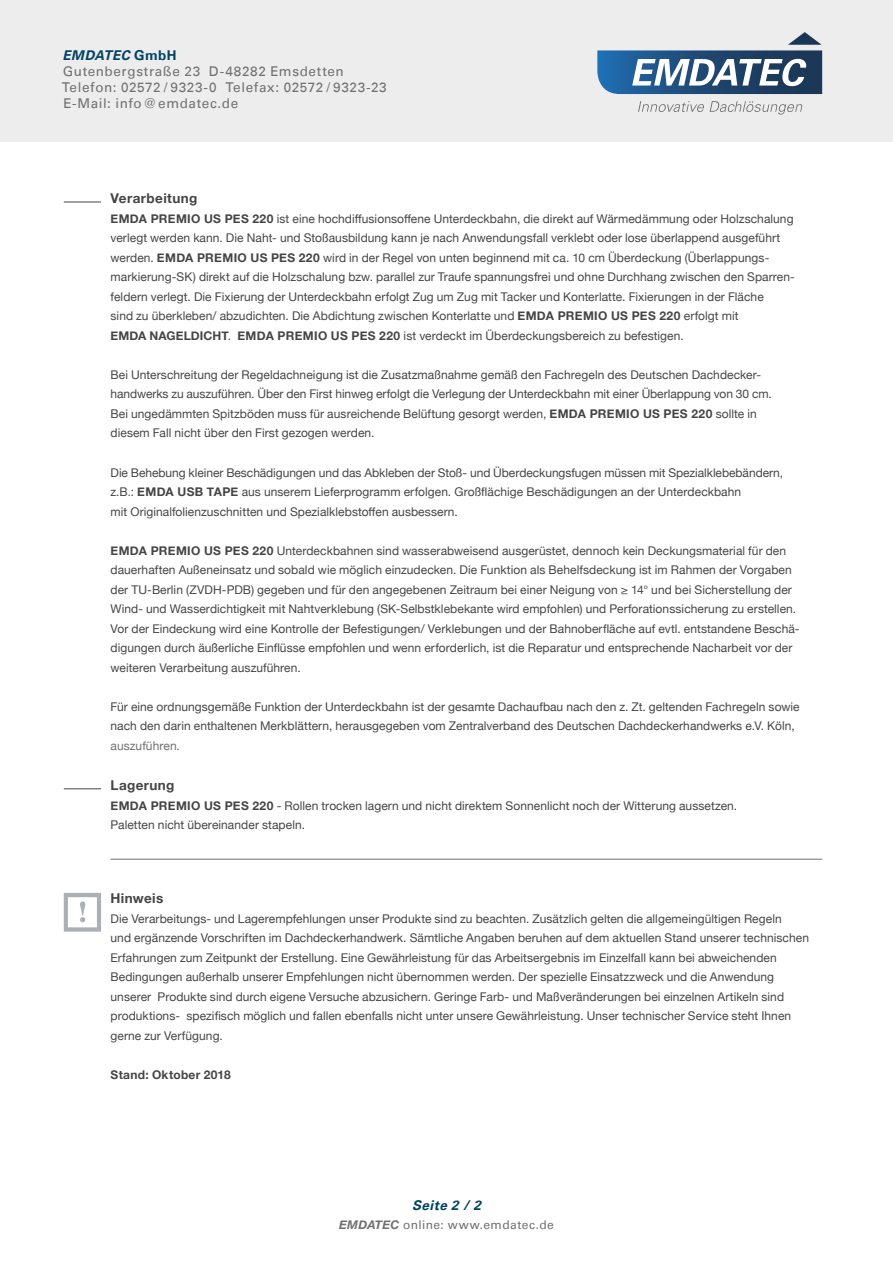
<style>
.page{position:relative;width:893px;height:1263px;background:#fff}
.page>*{position:absolute;margin:0;border:0;box-sizing:border-box;transform-origin:0 0}
.t1{font:13.5px "Univers LT";letter-spacing:.045em;color:#70706f}
.t2{font:700 13.5px "Helvetica Neue";letter-spacing:.03em;color:#454545}
.t3{font:italic 700 13.5px "Univers LT";letter-spacing:.03em;color:#004461}
.t4{font:12px/19.5px "Helvetica Neue";letter-spacing:.005em;color:#454545}
.t5{font:12px "Univers LT";letter-spacing:.04em;color:#70706f}
.t6{font:700 12px "Helvetica Neue";letter-spacing:.025em;color:#454545}
.s1{font-style:normal}
.s2{font-weight:700}
.s3{color:#70706f}
.s4{font-family:"Helvetica Neue";font-weight:700;font-style:italic}
</style>
<div class="page">
<div style="left:0;top:0;width:893px;height:142px;background:#eeeded"></div>
<svg style="left:597px;top:32px;width:225px;height:62px"></svg>
<svg style="left:638px;top:101px;width:66px;height:11px"></svg>
<svg style="left:710px;top:101px;width:92px;height:14px"></svg>
<hr style="left:111px;top:859px;width:711px;height:1px;background:#70706f">
<svg style="left:64px;top:893px;width:37px;height:39px"></svg>
<hr style="left:64px;top:788px;width:37px;height:1px;background:#454545">
<hr style="left:64px;top:202px;width:37px;height:1px;background:#454545">
<p class="t3" style="left:62px;top:47px;width:116px">EMDATEC <span class="s1">GmbH</span></p>
<p class="t1" style="left:63px;top:63px;width:283px">Gutenbergstraße 23 D-48282 Emsdetten</p>
<p class="t1" style="left:62px;top:79px;width:326px">Telefon: 02572 / 9323-0 Telefax: 02572 / 9323-23</p>
<p class="t1" style="left:63px;top:96px;width:176px">E-Mail: info@emdatec.de</p>
<p class="t2" style="left:111px;top:188px;width:88px">Verarbeitung</p>
<p class="t4" style="left:111px;top:210px;width:684px"><span class="s2">EMDA PREMIO US PES 220</span> ist eine hochdiffusionsoffene Unterdeckbahn, die direkt auf Wärmedämmung oder Holzschalung</p>
<p class="t4" style="left:111px;top:229px;width:671px">verlegt werden kann. Die Naht- und Stoßausbildung kann je nach Anwendungsfall verklebt oder lose überlappend ausgeführt werden. <span class="s2">EMDA PREMIO US PES 220</span> wird in der Regel von unten beginnend mit ca. 10 cm Überdeckung (Überlappungs-</p>
<p class="t4" style="left:111px;top:268px;width:686px">markierung-SK) direkt auf die Holzschalung bzw. parallel zur Traufe spannungsfrei und ohne Durchhang zwischen den Sparren-</p>
<p class="t4" style="left:111px;top:288px;width:655px">feldern verlegt. Die Fixierung der Unterdeckbahn erfolgt Zug um Zug mit Tacker und Konterlatte. Fixierungen in der Fläche</p>
<p class="t4" style="left:111px;top:307px;width:629px">sind zu überkleben/ abzudichten. Die Abdichtung zwischen Konterlatte und <span class="s2">EMDA PREMIO US PES 220</span> erfolgt mit<br><span class="s2">EMDA NAGELDICHT</span>. <span class="s2">EMDA PREMIO US PES 220</span> ist verdeckt im Überdeckungsbereich zu befestigen.</p>
<p class="t4" style="left:111px;top:366px;width:652px">Bei Unterschreitung der Regeldachneigung ist die Zusatzmaßnahme gemäß den Fachregeln des Deutschen Dachdecker-</p>
<p class="t4" style="left:111px;top:385px;width:663px">handwerks zu auszuführen. Über den First hinweg erfolgt die Verlegung der Unterdeckbahn mit einer Überlappung von 30 cm.</p>
<p class="t4" style="left:111px;top:405px;width:648px">Bei ungedämmten Spitzböden muss für ausreichende Belüftung gesorgt werden, <span class="s2">EMDA PREMIO US PES 220</span> sollte in</p>
<p class="t4" style="left:111px;top:424px;width:266px">diesem Fall nicht über den First gezogen werden.</p>
<p class="t4" style="left:111px;top:463px;width:674px">Die Behebung kleiner Beschädigungen und das Abkleben der Stoß- und Überdeckungsfugen müssen mit Spezialklebebändern,</p>
<p class="t4" style="left:111px;top:483px;width:632px">z.B.: <span class="s2">EMDA USB TAPE</span> aus unserem Lieferprogramm erfolgen. Großflächige Beschädigungen an der Unterdeckbahn</p>
<p class="t4" style="left:111px;top:502px;width:349px">mit Originalfolienzuschnitten und Spezialklebstoffen ausbessern.</p>
<p class="t4" style="left:111px;top:541px;width:687px"><span class="s2">EMDA PREMIO US PES 220</span> Unterdeckbahnen sind wasserabweisend ausgerüstet, dennoch kein Deckungsmaterial für den dauerhaften Außeneinsatz und sobald wie möglich einzudecken. Die Funktion als Behelfsdeckung ist im Rahmen der Vorgaben der TU-Berlin (ZVDH-PDB) gegeben und für den angegebenen Zeitraum bei einer Neigung von ≥ 14° und bei Sicherstellung der Wind- und Wasserdichtigkeit mit Nahtverklebung (SK-Selbstklebekante wird empfohlen) und Perforationssicherung zu erstellen.</p>
<p class="t4" style="left:111px;top:619px;width:690px">Vor der Eindeckung wird eine Kontrolle der Befestigungen/ Verklebungen und der Bahnoberfläche auf evtl. entstandene Beschä&shy;digungen durch äußerliche Einflüsse empfohlen und wenn erforderlich, ist die Reparatur und entsprechende Nacharbeit vor der weiteren Verarbeitung auszuführen.</p>
<p class="t4" style="left:111px;top:697px;width:691px">Für eine ordnungsgemäße Funktion der Unterdeckbahn ist der gesamte Dachaufbau nach den z. Zt. geltenden Fachregeln sowie nach den darin enthaltenen Merkblättern, herausgegeben vom Zentralverband des Deutschen Dachdeckerhandwerks e.V. Köln, <span class="s3">auszuführen.</span></p>
<p class="t2" style="left:111px;top:775px;width:65px">Lagerung</p>
<p class="t4" style="left:111px;top:796px;width:628px"><span class="s2">EMDA PREMIO US PES 220</span> - Rollen trocken lagern und nicht direktem Sonnenlicht noch der Witterung aussetzen.</p>
<p class="t4" style="left:111px;top:816px;width:196px">Paletten nicht übereinander stapeln.</p>
<p class="t2" style="left:111px;top:888px;width:54px">Hinweis</p>
<p class="t4" style="left:111px;top:909px;width:673px">Die Verarbeitungs- und Lagerempfehlungen unser Produkte sind zu beachten. Zusätzlich gelten die allgemeingültigen Regeln</p>
<p class="t4" style="left:111px;top:929px;width:700px">und ergänzende Vorschriften im Dachdeckerhandwerk. Sämtliche Angaben beruhen auf dem aktuellen Stand unserer technischen</p>
<p class="t4" style="left:111px;top:948px;width:668px">Erfahrungen zum Zeitpunkt der Erstellung. Eine Gewährleistung für das Arbeitsergebnis im Einzelfall kann bei abweichenden</p>
<p class="t4" style="left:111px;top:968px;width:665px">Bedingungen außerhalb unserer Empfehlungen nicht übernommen werden. Der spezielle Einsatzzweck und die Anwendung</p>
<p class="t4" style="left:111px;top:987px;width:675px">unserer Produkte sind durch eigene Versuche abzusichern. Geringe Farb- und Maßveränderungen bei einzelnen Artikeln sind</p>
<p class="t4" style="left:111px;top:1007px;width:682px">produktions- spezifisch möglich und fallen ebenfalls nicht unter unsere Gewährleistung. Unser technischer Service steht Ihnen</p>
<p class="t4" style="left:111px;top:1026px;width:114px">gerne zur Verfügung.</p>
<p class="t6" style="left:111px;top:1065px;width:122px">Stand: Oktober 2018</p>
<p class="t3" style="left:412px;top:1197px;width:70px">Seite 2 / 2</p>
<p class="t5" style="left:339px;top:1218px;width:216px"><span class="s4">EMDATEC</span> online: www.emdatec.de</p>
</div>
